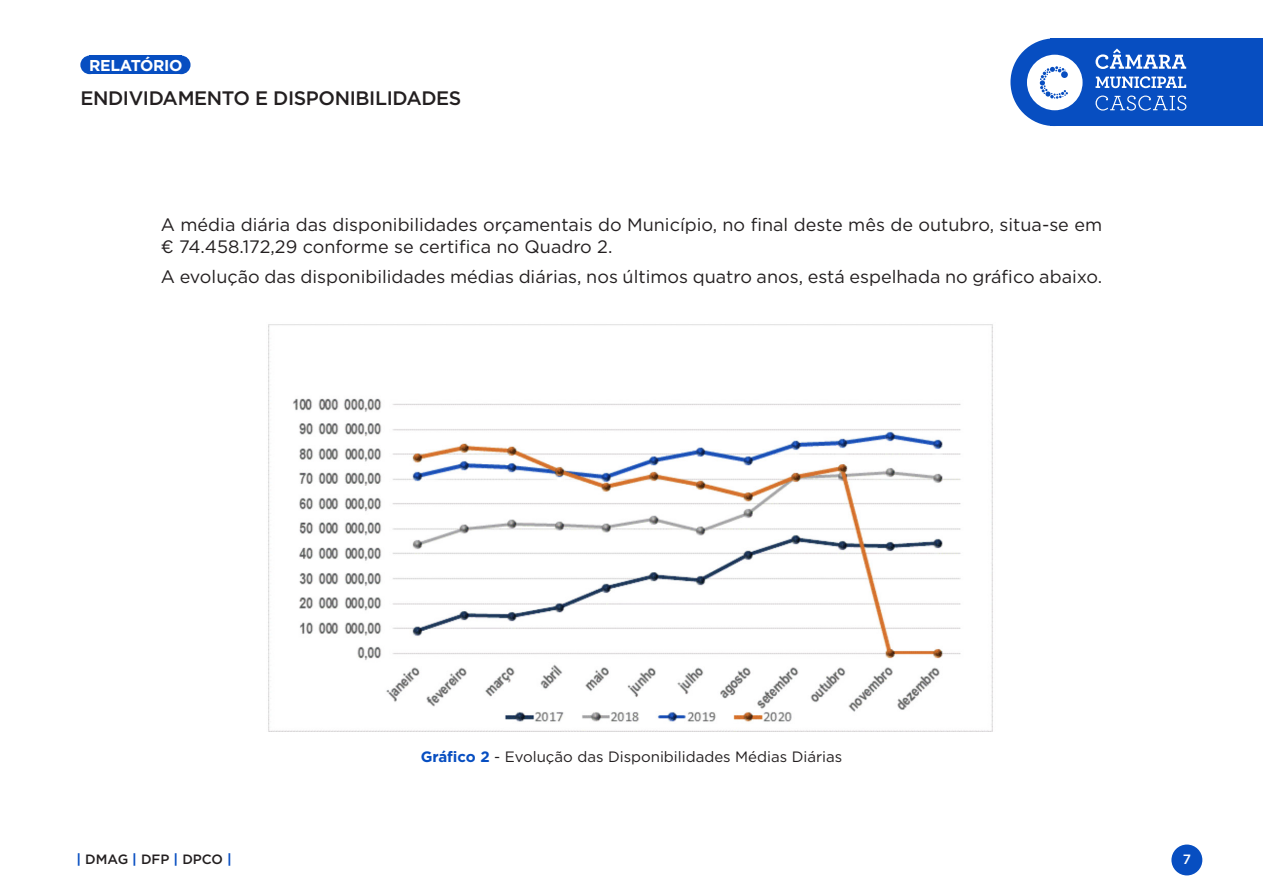
<style>
.page{position:relative;width:1263px;height:893px;background:#fff}
.page>*{position:absolute;margin:0;border:0;box-sizing:border-box;transform-origin:0 0}
.t1{font:500 19.5px "Gotham";letter-spacing:-.02em;color:#231f20}
.texto{font:18px/21.6px "Gotham";color:#231f20}
.t2{font:700 15.75px "Gotham";letter-spacing:-.02em;color:#fff}
.texto-2{font:15px "Gotham";color:#231f20}
.t3{font:500 13.5px "Gotham";color:#231f20}
.t4{font:500 13.5px "Gotham";color:#fff}
.s1{font-weight:700;color:#074ec1}
</style>
<div class="page">
<div style="left:1171px;top:844px;width:31px;height:31px;background:#074ec1;border-radius:50%"></div>
<div style="left:1051px;top:38px;width:212px;height:88px;background:#074ec1"></div>
<div style="left:1010px;top:38px;width:88px;height:88px;background:#074ec1;border-radius:50%"></div>
<div style="left:89px;top:56px;width:92px;height:18px;background:#074ec1"></div>
<div style="left:80px;top:56px;width:19px;height:18px;background:#074ec1;border-radius:50%"></div>
<div style="left:172px;top:56px;width:19px;height:18px;background:#074ec1;border-radius:50%"></div>
<svg style="left:1095px;top:49px;width:91px;height:20px"></svg>
<svg style="left:1095px;top:96px;width:91px;height:15px"></svg>
<svg style="left:1095px;top:76px;width:91px;height:12px"></svg>
<svg style="left:1027px;top:55px;width:55px;height:55px"></svg>
<img style="left:268px;top:324px;width:725px;height:408px">
<p class="t2" style="left:89px;top:55px;width:95px">RELATÓRIO</p>
<p class="t1" style="left:80px;top:85px;width:383px">ENDIVIDAMENTO E DISPONIBILIDADES</p>
<p class="texto" style="left:161px;top:214px;width:943px">A média diária das disponibilidades orçamentais do Município, no final deste mês de outubro, situa-se em € 74.458.172,29 conforme se certifica no Quadro 2.</p>
<p class="texto" style="left:161px;top:265px;width:943px">A evolução das disponibilidades médias diárias, nos últimos quatro anos, está espelhada no gráfico abaixo.</p>
<p class="texto-2" style="left:421px;top:747px;width:423px"><span class="s1">Gráfico 2</span> - Evolução das Disponibilidades Médias Diárias</p>
<p class="t3" style="left:77px;top:850px;width:157px"><span class="s1">|</span> DMAG <span class="s1">|</span> DFP <span class="s1">|</span> DPCO <span class="s1">|</span></p>
<p class="t4" style="left:1183px;top:850px;width:10px">7</p>
</div>
